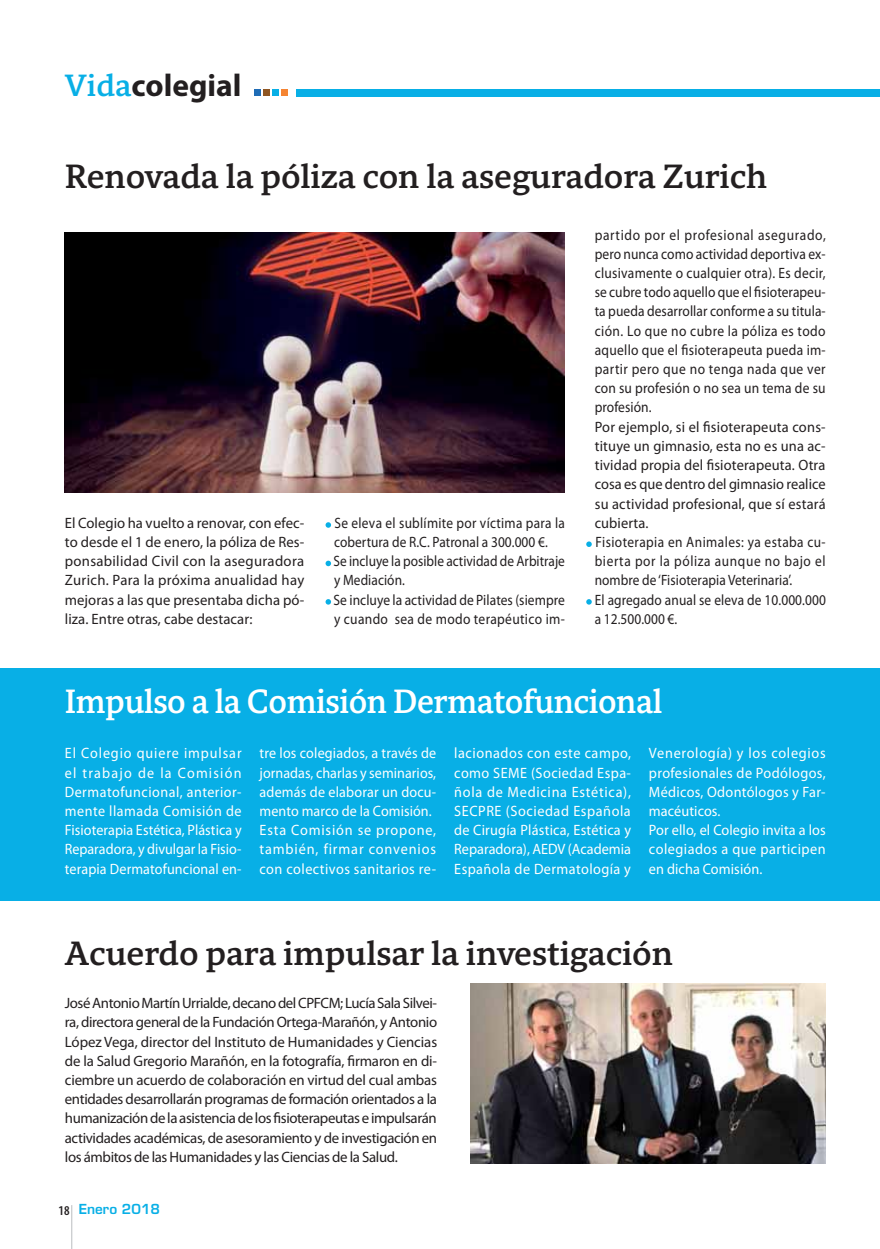
<style>
.page{position:relative;width:880px;height:1249px;background:#fff}
.page>*{position:absolute;margin:0;border:0;box-sizing:border-box;transform-origin:0 0}
.t1{font:700 34.5px "Harmony Serif";letter-spacing:-.005em;color:#231f20}
.t2{font:700 34.5px "Harmony Serif";letter-spacing:-.015em;color:#fff;scale:.95 1}
.t3{font:700 31.5px "Myriad Pro";color:#231f20}
.t4{font:15px/19.2px "Myriad Pro";letter-spacing:.01em;color:#231f20;text-align:justify}
.t5{font:15px/19.2px "Myriad Pro";letter-spacing:.01em;color:#231f20;scale:.9 1}
.t6{font:15px/19.2px "Myriad Pro";letter-spacing:.015em;color:#fff;text-align:justify;scale:.94 1}
.t7{font:15px/19.2px "Myriad Pro";letter-spacing:.015em;color:#fff;text-align:justify;scale:.95 1}
.t8{font:15px/19.2px "Myriad Pro";letter-spacing:.01em;color:#231f20;scale:.89 1}
.t9{font:600 13.5px "Eurostile";color:#08afe6}
.s1{font-family:"Harmony Serif";color:#08afe6}
.s2{font-family:"Myriad Pro";font-stretch:condensed;color:#231f20}
</style>
<div class="page">
<hr style="left:71px;top:1205px;width:1px;height:44px;background:#bbbdc0">
<div style="left:254px;top:89px;width:7px;height:7px;background:#1f6cb6"></div>
<div style="left:272px;top:89px;width:7px;height:7px;background:#08afe6"></div>
<div style="left:263px;top:89px;width:7px;height:7px;background:#8f5623"></div>
<div style="left:281px;top:89px;width:7px;height:7px;background:#f58432"></div>
<div style="left:296px;top:89px;width:584px;height:7px;background:#08afe6"></div>
<div style="left:296px;top:90px;width:584px;height:7px;background:#08afe6"></div>
<div style="left:0;top:669px;width:880px;height:232px;background:#08afe6"></div>
<svg style="left:325px;top:522px;width:6px;height:6px"></svg>
<svg style="left:325px;top:561px;width:6px;height:5px"></svg>
<svg style="left:325px;top:599px;width:6px;height:6px"></svg>
<svg style="left:586px;top:541px;width:6px;height:6px"></svg>
<svg style="left:586px;top:599px;width:6px;height:6px"></svg>
<img style="left:470px;top:983px;width:355px;height:180px">
<img style="left:65px;top:232px;width:500px;height:261px">
<h2 class="t3" style="left:65px;top:73px;width:178px"><span class="s1">Vida</span>colegial</h2>
<h1 class="t1" style="left:65px;top:163px;width:704px">Renovada la póliza con la aseguradora Zurich</h1>
<p class="t4" style="left:65px;top:515px;width:241px">El Colegio ha vuelto a renovar, con efec&shy;to desde el 1 de enero, la póliza de Res&shy;ponsabilidad Civil con la aseguradora Zurich. Para la próxima anualidad hay mejoras a las que presentaba dicha pó&shy;liza. Entre otras, cabe destacar:</p>
<p class="t8" style="left:333px;top:515px;width:262px">Se eleva el sublímite por víctima para la cobertura de R.C. Patronal a 300.000 €.<br>Se incluye la posible actividad de Arbitraje y Mediación.<br>Se incluye la actividad de Pilates (siempre y cuando sea de modo terapéutico im-</p>
<p class="t5" style="left:595px;top:226px;width:258px">partido por el profesional asegurado, pero nunca como actividad deportiva ex&shy;clusivamente o cualquier otra). Es decir, se cubre todo aquello que el fisioterapeu&shy;ta pueda desarrollar conforme a su titula&shy;ción. Lo que no cubre la póliza es todo aquello que el fisioterapeuta pueda im&shy;partir pero que no tenga nada que ver con su profesión o no sea un tema de su profesión.<br>Por ejemplo, si el fisioterapeuta cons&shy;tituye un gimnasio, esta no es una ac&shy;tividad propia del fisioterapeuta. Otra cosa es que dentro del gimnasio realice su actividad profesional, que sí estará cubierta.<br>Fisioterapia en Animales: ya estaba cu&shy;bierta por la póliza aunque no bajo el nombre de ‘Fisioterapia Veterinaria’.<br>El agregado anual se eleva de 10.000.000 a 12.500.000 €.</p>
<h1 class="t2" style="left:65px;top:687px;width:630px">Impulso a la Comisión Dermatofuncional</h1>
<p class="t6" style="left:65px;top:745px;width:190px">El Colegio quiere impulsar el trabajo de la Comisión Dermatofuncional, anterior&shy;mente llamada Comisión de Fisioterapia Estética, Plástica y Reparadora, y divulgar la Fisio&shy;terapia Dermatofuncional en-</p>
<p class="t6" style="left:259px;top:745px;width:189px;text-align:left">tre los colegiados, a través de jornadas, charlas y seminarios, además de elaborar un docu&shy;mento marco de la Comisión.<br>Esta Comisión se propone, también, firmar convenios con colectivos sanitarios re-</p>
<p class="t7" style="left:454px;top:745px;width:188px">lacionados con este campo, como SEME (Sociedad Espa&shy;ñola de Medicina Estética), SECPRE (Sociedad Española de Cirugía Plástica, Estética y Reparadora), AEDV (Academia Española de Dermatología y</p>
<p class="t7" style="left:649px;top:745px;width:188px;text-align:left">Venerología) y los colegios profesionales de Podólogos,<br>Médicos, Odontólogos y Far&shy;macéuticos.<br>Por ello, el Colegio invita a los colegiados a que participen en dicha Comisión.</p>
<h1 class="t1" style="left:65px;top:939px;width:610px">Acuerdo para impulsar la investigación</h1>
<p class="t4" style="left:65px;top:995px;width:374px">José Antonio Martín Urrialde, decano del CPFCM; Lucía Sala Silvei&shy;ra, directora general de la Fundación Ortega-Marañón, y Antonio López Vega, director del Instituto de Humanidades y Ciencias de la Salud Gregorio Marañón, en la fotografía, firmaron en di&shy;ciembre un acuerdo de colaboración en virtud del cual ambas entidades desarrollarán programas de formación orientados a la humanización de la asistencia de los fisioterapeutas e impulsarán actividades académicas, de asesoramiento y de investigación en los ámbitos de las Humanidades y las Ciencias de la Salud.</p>
<p class="t9" style="left:58px;top:1204px;width:103px"><span class="s2">18</span> Enero 2018</p>
</div>
